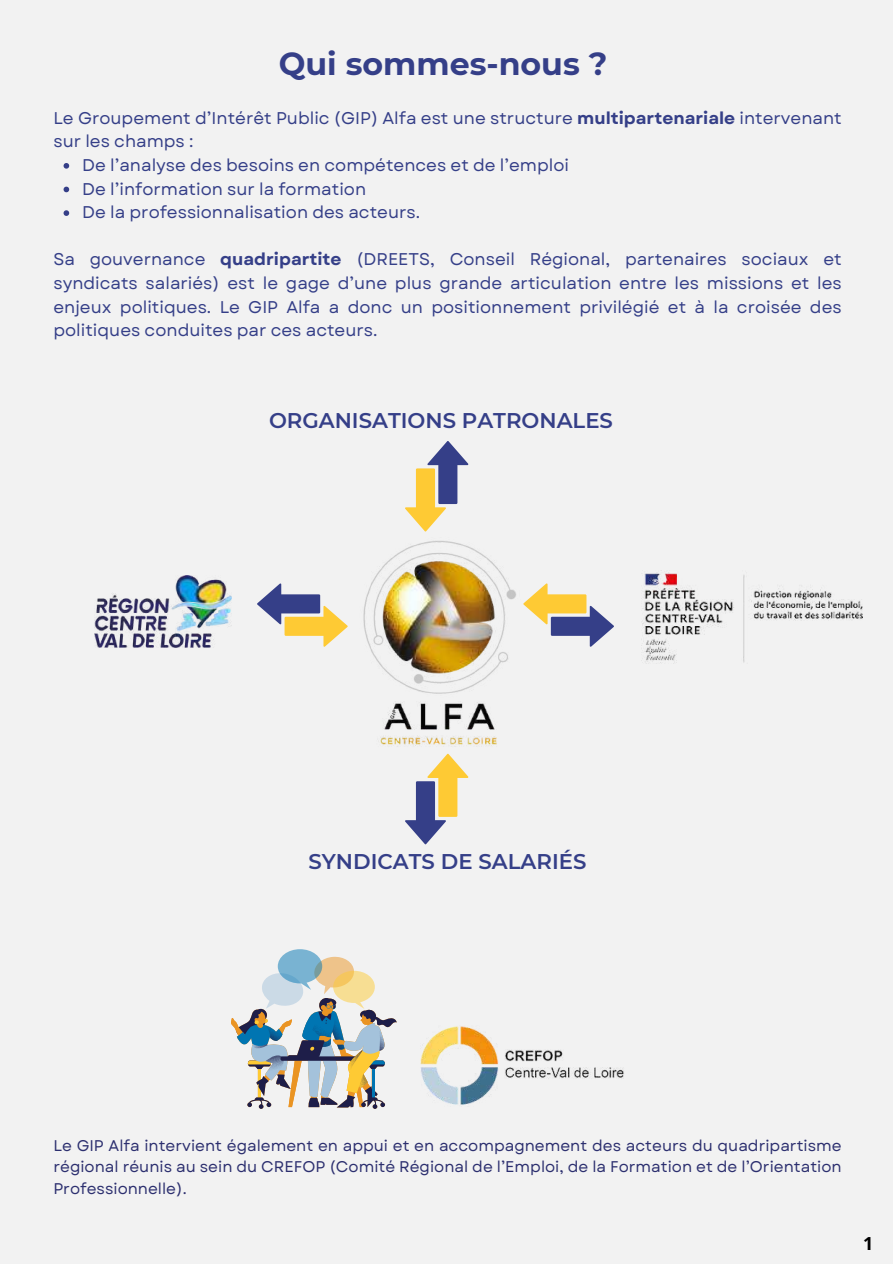
<style>
.page{position:relative;width:893px;height:1264px;background:#fff}
.page>*{position:absolute;margin:0;border:0;box-sizing:border-box;transform-origin:0 0}
.t1{font:700 31.65px "Montserrat";color:#353f88}
.t2{font:600 21.3px "Montserrat";color:#353f88}
.t3{font:700 18px "Open Sans";color:#000}
.t4{font:16.95px/23.5px "Garet";color:#353f88;text-align:justify}
.t5{font:15.45px/21.3px "Garet";color:#2c2f6f;text-align:justify}
.s1{font-weight:700}
</style>
<div class="page">
<div style="left:0;top:0;width:892px;height:1263px;background:#f2f2f2"></div>
<img style="left:420px;top:1026px;width:204px;height:79px">
<svg style="left:257px;top:583px;width:67px;height:64px"></svg>
<svg style="left:405px;top:441px;width:63px;height:88px"></svg>
<svg style="left:553px;top:594px;width:61px;height:53px"></svg>
<svg style="left:405px;top:765px;width:63px;height:79px"></svg>
<svg style="left:231px;top:949px;width:165px;height:159px"></svg>
<img style="left:324px;top:583px;width:229px;height:182px">
<img style="left:348px;top:529px;width:173px;height:176px">
<img style="left:94px;top:575px;width:137px;height:72px">
<img style="left:641px;top:570px;width:221px;height:94px">
<svg style="left:64px;top:163px;width:5px;height:6px"></svg>
<svg style="left:64px;top:187px;width:5px;height:5px"></svg>
<svg style="left:64px;top:210px;width:5px;height:6px"></svg>
<h1 class="t1" style="left:279px;top:44px;width:330px">Qui sommes-nous ?</h1>
<p class="t4" style="left:53px;top:106px;width:789px">Le Groupement d’Intérêt Public (GIP) Alfa est une structure <span class="s1">multipartenariale</span> intervenant</p>
<p class="t4" style="left:53px;top:130px;width:141px">sur les champs :</p>
<p class="t4" style="left:82px;top:153px;width:488px">De l’analyse des besoins en compétences et de l’emploi</p>
<p class="t4" style="left:82px;top:177px;width:285px">De l’information sur la formation</p>
<p class="t4" style="left:82px;top:200px;width:339px">De la professionnalisation des acteurs.</p>
<p class="t4" style="left:53px;top:248px;width:789px">Sa gouvernance <span class="s1">quadripartite</span> (DREETS, Conseil Régional, partenaires sociaux et syndicats salariés) est le gage d’une plus grande articulation entre les missions et les enjeux politiques. Le GIP Alfa a donc un positionnement privilégié et à la croisée des politiques conduites par ces acteurs.</p>
<p class="t2" style="left:269px;top:407px;width:345px">ORGANISATIONS PATRONALES</p>
<p class="t2" style="left:308px;top:848px;width:279px">SYNDICATS DE SALARIÉS</p>
<p class="t5" style="left:53px;top:1134px;width:789px">Le GIP Alfa intervient également en appui et en accompagnement des acteurs du quadripartisme régional réunis au sein du CREFOP (Comité Régional de l’Emploi, de la Formation et de l’Orientation Professionnelle).</p>
<p class="t3" style="left:863px;top:1230px;width:12px">1</p>
</div>
